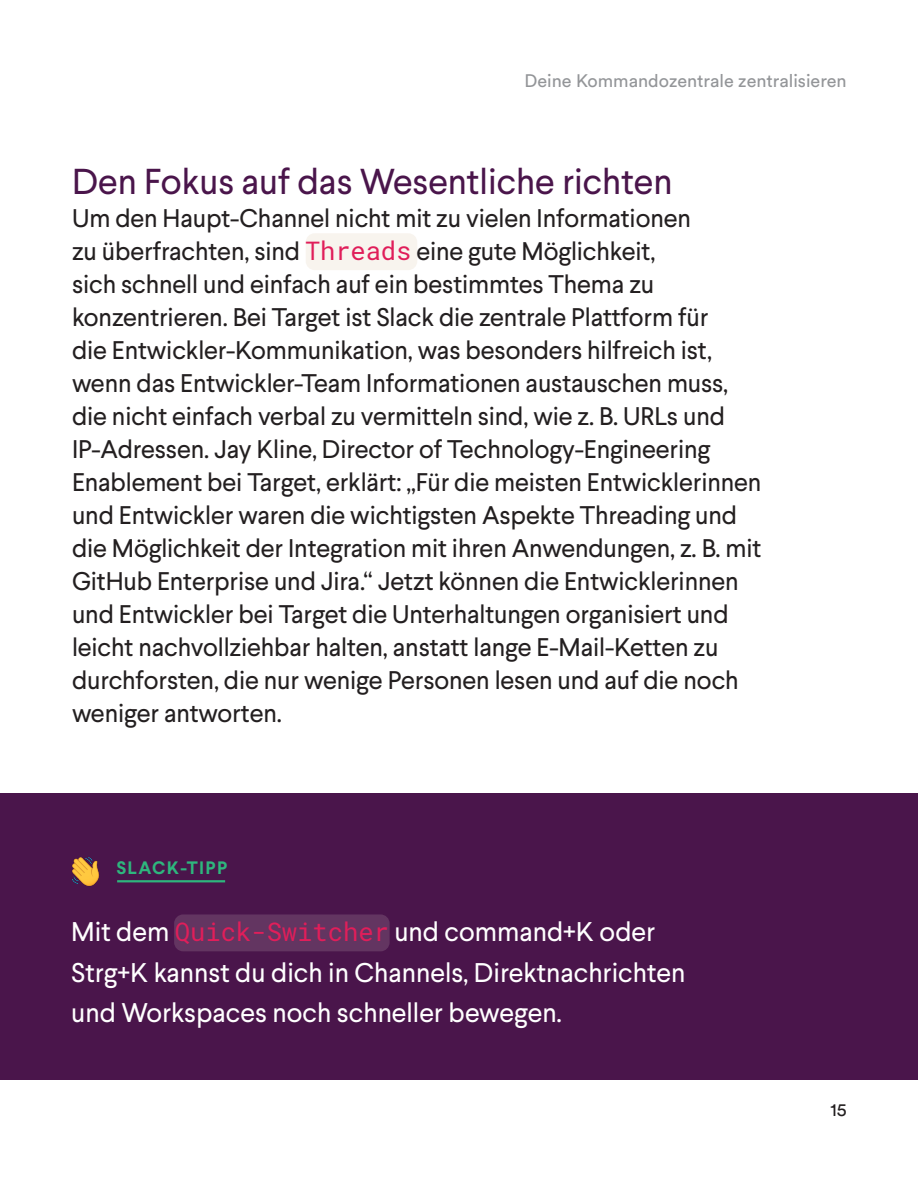
<style>
.page{position:relative;width:918px;height:1188px;background:#fff}
.page>*{position:absolute;margin:0;border:0;box-sizing:border-box;transform-origin:0 0}
.heading2{font:36px "Larsseit";color:#4a154b}
.t1{font:27px/40.5px "Larsseit";color:#fff}
.Paragraph-DE{font:25.5px/33px "Larsseit";letter-spacing:-.005em;color:#231f20}
.t2{font:18px "Circular Pro";color:#939598}
.t3{font:700 18px "Larsseit";letter-spacing:.075em;color:#2eb67d}
.t4{font:18px "Circular Pro";color:#231f20}
.s1{font-family:"Roboto Mono";color:#e01e5a}
.s2{font-family:"Roboto Mono";font-size:25.5px;color:#e01e5a}
</style>
<div class="page">
<div style="left:306px;top:233px;width:111px;height:37px;background:#f8f4ee;border-radius:9px"></div>
<div style="left:0;top:794px;width:918px;height:286px;background:#4a154b"></div>
<hr style="left:117px;top:880px;width:108px;height:2px;background:#2eb67d">
<img style="left:72px;top:857px;width:27px;height:29px">
<div style="left:174px;top:914px;width:216px;height:37px;background:#633561;border-radius:9px"></div>
<p class="t2" style="left:525px;top:68px;width:324px">Deine Kommandozentrale zentralisieren</p>
<p class="heading2" style="left:72px;top:158px;width:602px">Den Fokus auf das Wesentliche richten</p>
<p class="Paragraph-DE" style="left:72px;top:201px;width:691px">Um den Haupt-Channel nicht mit zu vielen Informationen<br>zu überfrachten, sind <span class="s1">Threads</span> eine gute Möglichkeit,<br>sich schnell und einfach auf ein bestimmtes Thema zu konzentrieren. Bei Target ist Slack die zentrale Plattform für<br>die Entwickler-Kommunikation, was besonders hilfreich ist, wenn das Entwickler-Team Informationen austauschen muss, die nicht einfach verbal zu vermitteln sind, wie z. B. URLs und IP-Adressen. Jay Kline, Director of Technology-Engineering Enablement bei Target, erklärt: „Für die meisten Entwicklerinnen und Entwickler waren die wichtigsten Aspekte Threading und die Möglichkeit der Integration mit ihren Anwendungen, z. B. mit GitHub Enterprise und Jira.“ Jetzt können die Entwicklerinnen und Entwickler bei Target die Unterhaltungen organisiert und leicht nachvollziehbar halten, anstatt lange E-Mail-Ketten zu durchforsten, die nur wenige Personen lesen und auf die noch weniger antworten.</p>
<p class="t3" style="left:116px;top:856px;width:112px">SLACK-TIPP</p>
<p class="t1" style="left:71px;top:911px;width:616px">Mit dem <span class="s2">Quick-Switcher</span> und command+K oder<br>Strg+K kannst du dich in Channels, Direktnachrichten und Workspaces noch schneller bewegen.</p>
<p class="t4" style="left:831px;top:1098px;width:18px">15</p>
</div>
